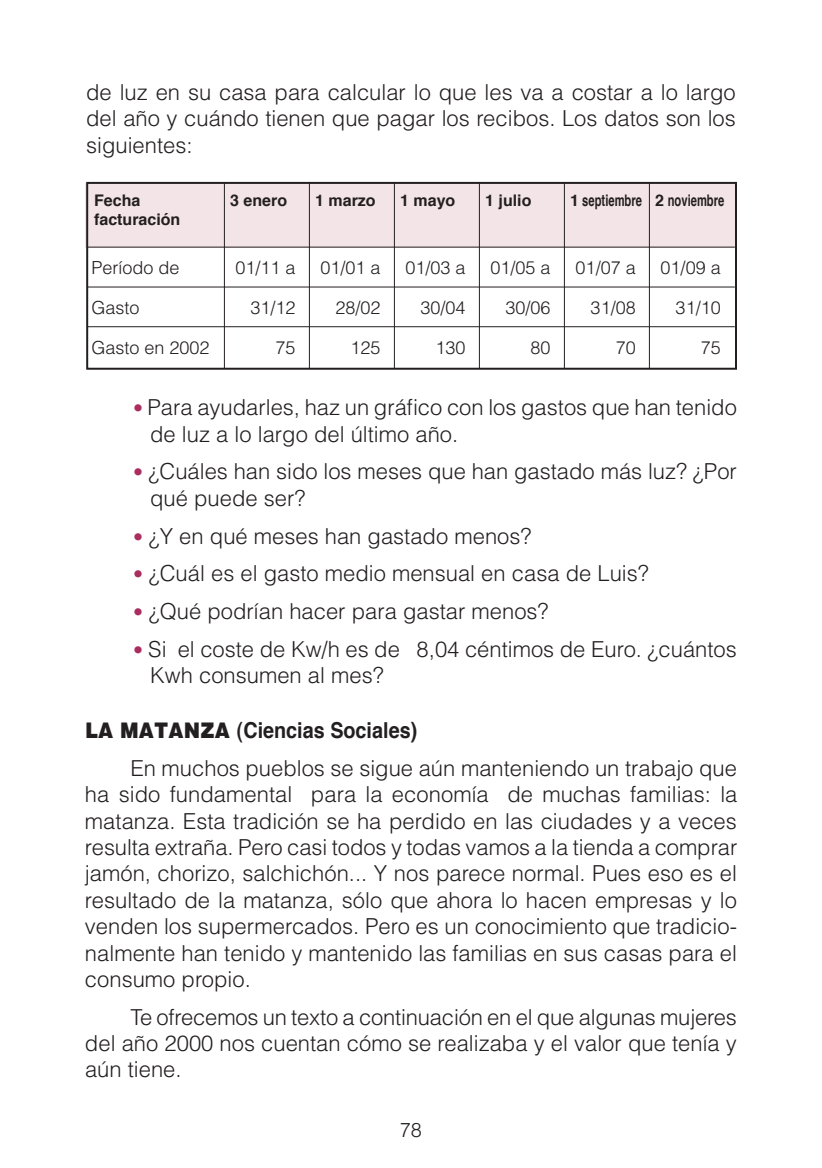
<style>
.page{position:relative;width:822px;height:1168px;background:#fff}
.page>*{position:absolute;margin:0;border:0;box-sizing:border-box;transform-origin:0 0}
.t1{font:300 22px/26.4px "Helvetica";color:#231f20}
.t2{font:300 20px "Helvetica";color:#231f20}
.t3{font:300 18px "Helvetica";color:#231f20}
.t4{font:700 16px/19.2px "Helvetica";color:#231f20}
.s1{font-size:20px;color:#aa2d60}
.s2{font-weight:900}
.s3{font-weight:700}
</style>
<div class="page">
<div style="left:85px;top:184px;width:651px;height:64px;background:#f3e4e7"></div>
<hr style="left:87px;top:247px;width:648px;height:1px;background:#231f20">
<hr style="left:87px;top:287px;width:648px;height:1px;background:#231f20">
<hr style="left:87px;top:326px;width:648px;height:1px;background:#231f20">
<div style="left:86px;top:182px;width:651px;height:188px;border:2px solid #231f20"></div>
<hr style="left:224px;top:183px;width:1px;height:185px;background:#231f20">
<hr style="left:309px;top:183px;width:1px;height:185px;background:#231f20">
<hr style="left:394px;top:183px;width:1px;height:185px;background:#231f20">
<hr style="left:479px;top:183px;width:1px;height:185px;background:#231f20">
<hr style="left:564px;top:183px;width:1px;height:185px;background:#231f20">
<hr style="left:649px;top:183px;width:1px;height:185px;background:#231f20">
<p class="t1" style="left:86px;top:78px;width:651px;text-align:justify">de luz en su casa para calcular lo que les va a costar a lo largo del año y cuándo tienen que pagar los recibos. Los datos son los siguientes:</p>
<p class="t4" style="left:94px;top:190px;width:88px">Fecha facturación</p>
<p class="t4" style="left:230px;top:190px;width:58px">3 enero</p>
<p class="t4" style="left:315px;top:190px;width:62px">1 marzo</p>
<p class="t4" style="left:400px;top:190px;width:57px">1 mayo</p>
<p class="t4" style="left:485px;top:190px;width:48px">1 julio</p>
<p class="t4" style="left:570px;top:190px;width:156px">1 septiembre 2 noviembre</p>
<p class="t3" style="left:91px;top:257px;width:90px">Período de</p>
<p class="t3" style="left:235px;top:257px;width:62px">01/11 a</p>
<p class="t3" style="left:320px;top:257px;width:62px">01/01 a</p>
<p class="t3" style="left:406px;top:257px;width:62px">01/03 a</p>
<p class="t3" style="left:491px;top:257px;width:62px">01/05 a</p>
<p class="t3" style="left:576px;top:257px;width:62px">01/07 a</p>
<p class="t3" style="left:661px;top:257px;width:62px">01/09 a</p>
<p class="t3" style="left:91px;top:296px;width:50px">Gasto</p>
<p class="t3" style="left:250px;top:296px;width:47px">31/12</p>
<p class="t3" style="left:335px;top:296px;width:47px">28/02</p>
<p class="t3" style="left:421px;top:296px;width:47px">30/04</p>
<p class="t3" style="left:506px;top:296px;width:47px">30/06</p>
<p class="t3" style="left:591px;top:296px;width:47px">31/08</p>
<p class="t3" style="left:676px;top:296px;width:47px">31/10</p>
<p class="t3" style="left:91px;top:336px;width:120px">Gasto en 2002</p>
<p class="t3" style="left:275px;top:336px;width:22px">75</p>
<p class="t3" style="left:350px;top:336px;width:32px">125</p>
<p class="t3" style="left:436px;top:336px;width:32px">130</p>
<p class="t3" style="left:531px;top:336px;width:22px">80</p>
<p class="t3" style="left:616px;top:336px;width:22px">70</p>
<p class="t3" style="left:701px;top:336px;width:22px">75</p>
<p class="t1" style="left:150px;top:394px;width:588px;text-indent:-17px"><span class="s1">•</span> Para ayudarles, haz un gráfico con los gastos que han tenido de luz a lo largo del último año.</p>
<p class="t1" style="left:150px;top:458px;width:588px;text-indent:-17px"><span class="s1">•</span> ¿Cuáles han sido los meses que han gastado más luz? ¿Por qué puede ser?</p>
<p class="t1" style="left:133px;top:522px;width:400px"><span class="s1">•</span> ¿Y en qué meses han gastado menos?</p>
<p class="t1" style="left:133px;top:560px;width:517px"><span class="s1">•</span> ¿Cuál es el gasto medio mensual en casa de Luis?</p>
<p class="t1" style="left:133px;top:597px;width:417px"><span class="s1">•</span> ¿Qué podrían hacer para gastar menos?</p>
<p class="t1" style="left:150px;top:635px;width:588px;text-indent:-17px"><span class="s1">•</span> Si el coste de Kw/h es de 8,04 céntimos de Euro. ¿cuántos<br>Kwh consumen al mes?</p>
<p class="t1" style="left:130px;top:711px;width:608px;line-height:37.6px;text-indent:-45px"><span class="s2">LA MATANZA</span> <span class="s3">(Ciencias Sociales)<br></span>En muchos pueblos se sigue aún manteniendo un trabajo que</p>
<p class="t1" style="left:85px;top:780px;width:654px;text-align:justify">ha sido fundamental para la economía de muchas familias: la matanza. Esta tradición se ha perdido en las ciudades y a veces resulta extraña. Pero casi todos y todas vamos a la tienda a comprar jamón, chorizo, salchichón... Y nos parece normal. Pues eso es el resultado de la matanza, sólo que ahora lo hacen empresas y lo venden los supermercados. Pero es un conocimiento que tradicio&shy;nalmente han tenido y mantenido las familias en sus casas para el consumo propio.</p>
<p class="t1" style="left:85px;top:1003px;width:653px;text-align:justify;text-indent:45px">Te ofrecemos un texto a continuación en el que algunas mujeres del año 2000 nos cuentan cómo se realizaba y el valor que tenía y aún tiene.</p>
<p class="t2" style="left:400px;top:1117px;width:24px">78</p>
</div>
